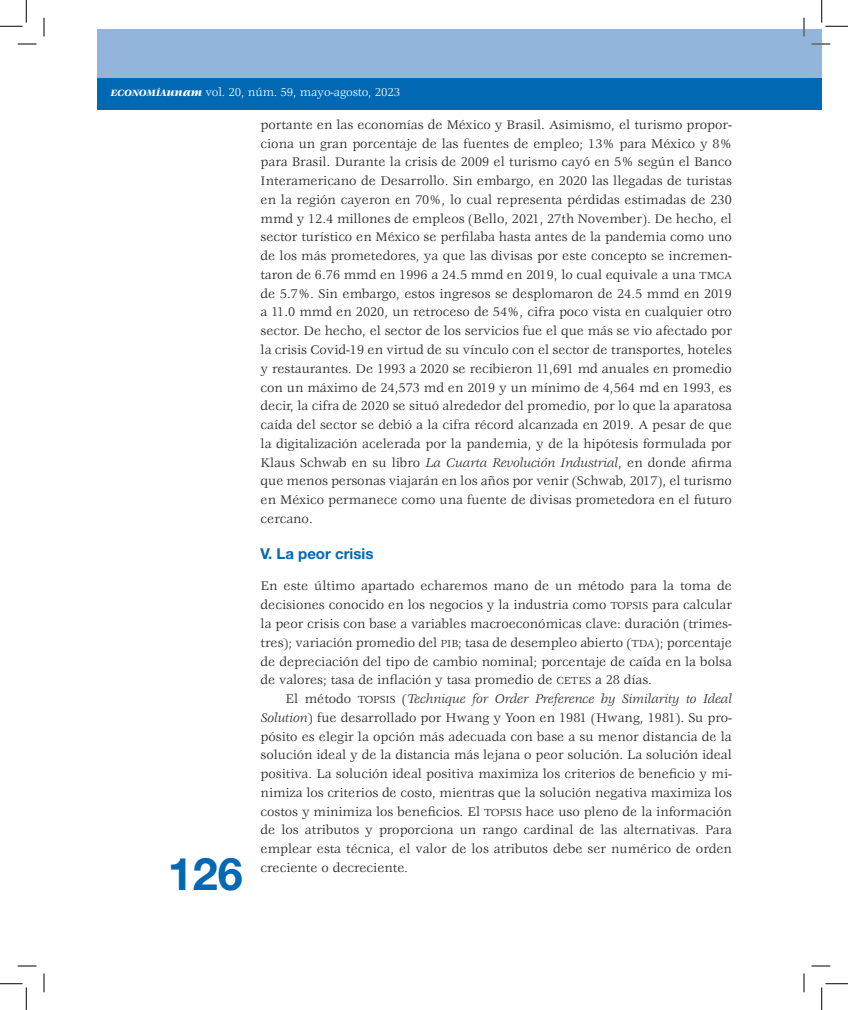
<style>
.page{position:relative;width:848px;height:1010px;background:#fff}
.page>*{position:absolute;margin:0;border:0;box-sizing:border-box;transform-origin:0 0}
.t1{font:700 45px "Helvetica Neue LT Std";color:#0168b3}
.SUBTITULOS_OK{font:700 15px "Helvetica Neue LT Std";color:#0168b3}
.TXT_02{font:13.75px/18.8px "Veljovic Std";color:#231f20;text-align:justify}
.TXT_01{font:13.75px/18.8px "Veljovic Std";color:#231f20;text-align:justify}
.t2{font:12.5px "Veljovic Std";letter-spacing:-.01em;color:#fff}
.s1{font-family:"Veljovic Std Black Italic SC800";font-size:10px}
.s2{font-weight:900;font-style:italic}
.s3{font-size:11.25px}
.s4{font-family:"Veljovic";font-style:italic}
</style>
<div class="page">
<div style="left:97px;top:29px;width:724px;height:56px;background:#93b5db"></div>
<div style="left:97px;top:78px;width:724px;height:32px;background:#0168b3"></div>
<svg style="left:18px;top:43px;width:18px;height:2px"></svg>
<svg style="left:811px;top:43px;width:18px;height:2px"></svg>
<svg style="left:18px;top:965px;width:18px;height:1px"></svg>
<svg style="left:811px;top:965px;width:18px;height:1px"></svg>
<svg style="left:43px;top:18px;width:2px;height:18px"></svg>
<svg style="left:43px;top:973px;width:2px;height:18px"></svg>
<svg style="left:803px;top:18px;width:1px;height:18px"></svg>
<svg style="left:803px;top:973px;width:1px;height:18px"></svg>
<svg style="left:0;top:0;width:27px;height:27px"></svg>
<svg style="left:0;top:983px;width:27px;height:26px"></svg>
<svg style="left:821px;top:0;width:26px;height:27px"></svg>
<svg style="left:821px;top:983px;width:26px;height:26px"></svg>
<p class="t2" style="left:110px;top:85px;width:291px"><span class="s1">ECONOMÍA</span><span class="s2">unam</span> vol. 20, núm. 59, mayo-agosto, 2023</p>
<p class="TXT_02" style="left:260px;top:116px;width:472px">portante en las economías de México y Brasil. Asimismo, el turismo propor&shy;ciona un gran porcentaje de las fuentes de empleo; 13% para México y 8% para Brasil. Durante la crisis de 2009 el turismo cayó en 5% según el Banco Interamericano de Desarrollo. Sin embargo, en 2020 las llegadas de turistas en la región cayeron en 70%, lo cual representa pérdidas estimadas de 230 mmd y 12.4 millones de empleos (Bello, 2021, 27th November). De hecho, el sector turístico en México se perfilaba hasta antes de la pandemia como uno de los más prometedores, ya que las divisas por este concepto se incremen&shy;taron de 6.76 mmd en 1996 a 24.5 mmd en 2019, lo cual equivale a una <span class="s3">TMCA </span>de 5.7%. Sin embargo, estos ingresos se desplomaron de 24.5 mmd en 2019 a 11.0 mmd en 2020, un retroceso de 54%, cifra poco vista en cualquier otro sector. De hecho, el sector de los servicios fue el que más se vio afectado por la crisis Covid-19 en virtud de su vínculo con el sector de transportes, hoteles y restaurantes. De 1993 a 2020 se recibieron 11,691 md anuales en promedio con un máximo de 24,573 md en 2019 y un mínimo de 4,564 md en 1993, es decir, la cifra de 2020 se situó alrededor del promedio, por lo que la aparatosa caída del sector se debió a la cifra récord alcanzada en 2019. A pesar de que la digitalización acelerada por la pandemia, y de la hipótesis formulada por Klaus Schwab en su libro <span class="s4">La Cuarta Revolución Industrial</span>, en donde afirma que menos personas viajarán en los años por venir (Schwab, 2017), el turismo en México permanece como una fuente de divisas prometedora en el futuro cercano.</p>
<p class="SUBTITULOS_OK" style="left:260px;top:544px;width:114px">V. La peor crisis</p>
<p class="TXT_01" style="left:260px;top:577px;width:472px">En este último apartado echaremos mano de un método para la toma de decisiones conocido en los negocios y la industria como <span class="s3">TOPSIS</span> para calcular la peor crisis con base a variables macroeconómicas clave: duración (trimes&shy;tres); variación promedio del <span class="s3">PIB</span>; tasa de desempleo abierto (<span class="s3">TDA</span>); porcentaje de depreciación del tipo de cambio nominal; porcentaje de caída en la bolsa de valores; tasa de inflación y tasa promedio de <span class="s3">CETES</span> a 28 días.</p>
<p class="TXT_02" style="left:260px;top:689px;width:472px;text-indent:25px">El método <span class="s3">TOPSIS</span> (<span class="s4">Technique for Order Preference by Similarity to Ideal Solution</span>) fue desarrollado por Hwang y Yoon en 1981 (Hwang, 1981). Su pro&shy;pósito es elegir la opción más adecuada con base a su menor distancia de la solución ideal y de la distancia más lejana o peor solución. La solución ideal positiva. La solución ideal positiva maximiza los criterios de beneficio y mi&shy;nimiza los criterios de costo, mientras que la solución negativa maximiza los costos y minimiza los beneficios. El <span class="s3">TOPSIS</span> hace uso pleno de la información de los atributos y proporciona un rango cardinal de las alternativas. Para emplear esta técnica, el valor de los atributos debe ser numérico de orden creciente o decreciente.</p>
<h1 class="t1" style="left:168px;top:845px;width:77px">126</h1>
</div>
